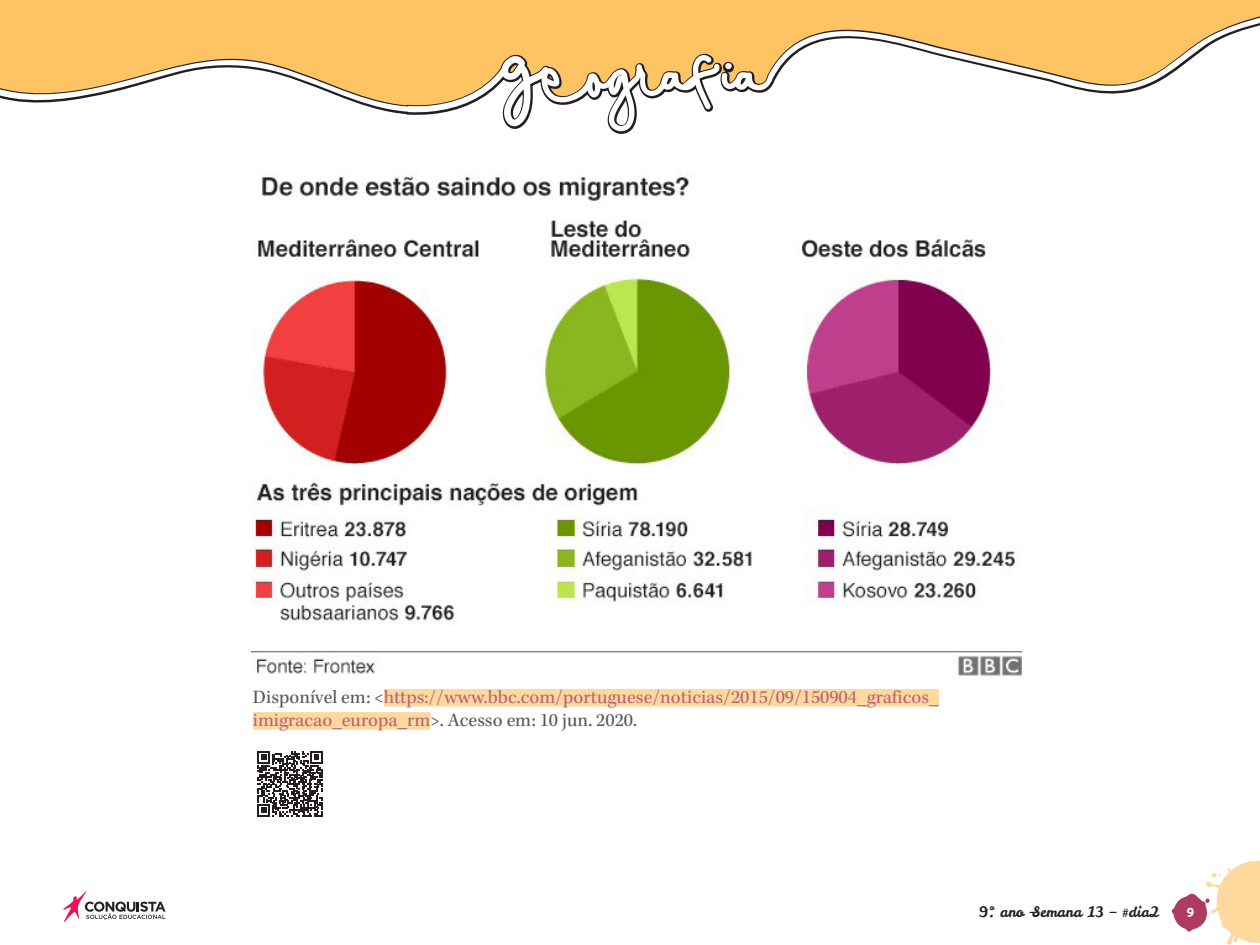
<style>
.page{position:relative;width:1260px;height:945px;background:#fff}
.page>*{position:absolute;margin:0;border:0;box-sizing:border-box;transform-origin:0 0}
.t1{font:19.25px/23.1px "Kepler Std";color:#bb6275}
.t2{font:14.35px "Leckerli One";color:#231f20}
.t3{font:700 13.12px "Ubuntu";color:#fff}
.s1{color:#57585a}
</style>
<div class="page">
<svg style="left:1172px;top:861px;width:88px;height:84px"></svg>
<svg style="left:63px;top:891px;width:103px;height:31px"></svg>
<svg style="left:0;top:0;width:1260px;height:134px"></svg>
<svg style="left:0;top:16px;width:1260px;height:115px;fill:#fec463"></svg>
<div style="left:384px;top:689px;width:555px;height:18px;background:#fed99e"></div>
<div style="left:253px;top:712px;width:177px;height:18px;background:#fed99e"></div>
<img style="left:252px;top:174px;width:770px;height:502px">
<svg style="left:258px;top:751px;width:65px;height:65px"></svg>
<p class="t1" style="left:253px;top:686px;width:687px"><span class="s1">Disponível em: &lt;</span>https://www.bbc.com/portuguese/noticias/2015/09/150904_graficos_ imigracao_europa_rm<span class="s1">&gt;. Acesso em: 10 jun. 2020.</span></p>
<p class="t2" style="left:979px;top:903px;width:182px">9º. ano –Semana 13 – #dia2</p>
<p class="t3" style="left:1187px;top:905px;width:9px">9</p>
</div>
